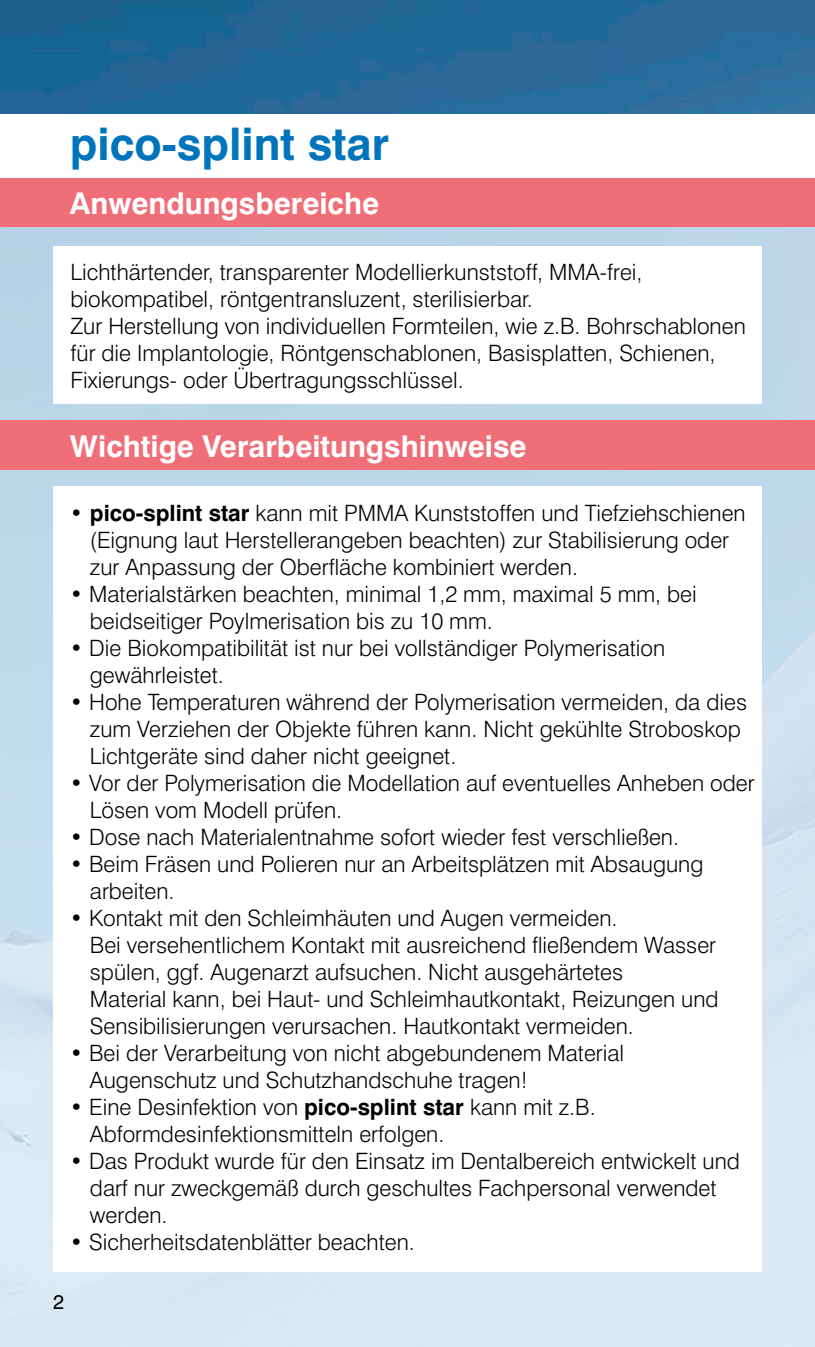
<style>
.page{position:relative;width:815px;height:1347px;background:#fff}
.page>*{position:absolute;margin:0;border:0;box-sizing:border-box;transform-origin:0 0}
.Überschriften{font:700 45px "Swiss 721 BT";color:#0074bc}
.Überschriften-2{font:700 30px "Swiss 721 BT";color:#fff}
.Fließtext_Produkte{font:300 22.5px/27px "Swiss 721 BT";color:#000}
.t1{font:20px "Swiss 721 BT";color:#000}
.s1{font-weight:700}
</style>
<div class="page">
<img style="left:0;top:0;width:815px;height:114px">
<div style="left:0;top:222px;width:815px;height:1124px;background:linear-gradient(to bottom,#b5d3e7,#dfecf6)"></div>
<div style="left:0;top:177px;width:815px;height:50px;background:#ef6e77"></div>
<div style="left:0;top:420px;width:815px;height:50px;background:#ef6e77"></div>
<div style="left:53px;top:486px;width:709px;height:785px;background:#fff"></div>
<div style="left:53px;top:246px;width:709px;height:158px;background:#fff"></div>
<p class="Überschriften" style="left:70px;top:116px;width:321px">pico-splint star</p>
<p class="Überschriften-2" style="left:70px;top:185px;width:311px">Anwendungsbereiche</p>
<p class="Fließtext_Produkte" style="left:71px;top:258px;width:574px">Lichthärtender, transparenter Modellierkunststoff, MMA-frei, biokompatibel, röntgentransluzent, sterilisierbar.</p>
<p class="Fließtext_Produkte" style="left:71px;top:312px;width:677px">Zur Herstellung von individuellen Formteilen, wie z.B. Bohrschablonen für die Implantologie, Röntgenschablonen, Basisplatten, Schienen,<br>Fixierungs- oder Übertragungsschlüssel.</p>
<p class="Überschriften-2" style="left:70px;top:428px;width:458px">Wichtige Verarbeitungshinweise</p>
<p class="Fließtext_Produkte" style="left:70px;top:499px;width:677px">• <span class="s1">pico-splint star</span> kann mit PMMA Kunststoffen und Tiefziehschienen</p>
<p class="Fließtext_Produkte" style="left:90px;top:526px;width:641px">(Eignung laut Herstellerangeben beachten) zur Stabilisierung oder</p>
<p class="Fließtext_Produkte" style="left:90px;top:553px;width:490px">zur Anpassung der Oberfläche kombiniert werden.</p>
<p class="Fließtext_Produkte" style="left:70px;top:580px;width:628px">• Materialstärken beachten, minimal 1,2 mm, maximal 5 mm, bei</p>
<p class="Fließtext_Produkte" style="left:90px;top:607px;width:404px">beidseitiger Poylmerisation bis zu 10 mm.</p>
<p class="Fließtext_Produkte" style="left:70px;top:634px;width:597px">• Die Biokompatibilität ist nur bei vollständiger Polymerisation</p>
<p class="Fließtext_Produkte" style="left:90px;top:661px;width:136px">gewährleistet.</p>
<p class="Fließtext_Produkte" style="left:70px;top:688px;width:679px">• Hohe Temperaturen während der Polymerisation vermeiden, da dies</p>
<p class="Fließtext_Produkte" style="left:90px;top:715px;width:652px">zum Verziehen der Objekte führen kann. Nicht gekühlte Stroboskop</p>
<p class="Fließtext_Produkte" style="left:90px;top:742px;width:368px">Lichtgeräte sind daher nicht geeignet.</p>
<p class="Fließtext_Produkte" style="left:70px;top:769px;width:686px">• Vor der Polymerisation die Modellation auf eventuelles Anheben oder</p>
<p class="Fließtext_Produkte" style="left:90px;top:796px;width:254px">Lösen vom Modell prüfen.</p>
<p class="Fließtext_Produkte" style="left:70px;top:823px;width:611px">• Dose nach Materialentnahme sofort wieder fest verschließen.</p>
<p class="Fließtext_Produkte" style="left:70px;top:850px;width:635px">• Beim Fräsen und Polieren nur an Arbeitsplätzen mit Absaugung</p>
<p class="Fließtext_Produkte" style="left:90px;top:877px;width:86px">arbeiten.</p>
<p class="Fließtext_Produkte" style="left:70px;top:904px;width:549px">• Kontakt mit den Schleimhäuten und Augen vermeiden.</p>
<p class="Fließtext_Produkte" style="left:90px;top:931px;width:628px">Bei versehentlichem Kontakt mit ausreichend fließendem Wasser</p>
<p class="Fließtext_Produkte" style="left:90px;top:958px;width:535px">spülen, ggf. Augenarzt aufsuchen. Nicht ausgehärtetes</p>
<p class="Fließtext_Produkte" style="left:90px;top:985px;width:630px">Material kann, bei Haut- und Schleimhautkontakt, Reizungen und</p>
<p class="Fließtext_Produkte" style="left:90px;top:1012px;width:545px">Sensibilisierungen verursachen. Hautkontakt vermeiden.</p>
<p class="Fließtext_Produkte" style="left:70px;top:1039px;width:556px">• Bei der Verarbeitung von nicht abgebundenem Material</p>
<p class="Fließtext_Produkte" style="left:90px;top:1066px;width:439px">Augenschutz und Schutzhandschuhe tragen!</p>
<p class="Fließtext_Produkte" style="left:70px;top:1093px;width:527px">• Eine Desinfektion von <span class="s1">pico-splint star</span> kann mit z.B.</p>
<p class="Fließtext_Produkte" style="left:90px;top:1120px;width:356px">Abformdesinfektionsmitteln erfolgen.</p>
<p class="Fließtext_Produkte" style="left:70px;top:1147px;width:672px">• Das Produkt wurde für den Einsatz im Dentalbereich entwickelt und</p>
<p class="Fließtext_Produkte" style="left:90px;top:1174px;width:628px">darf nur zweckgemäß durch geschultes Fachpersonal verwendet</p>
<p class="Fließtext_Produkte" style="left:90px;top:1201px;width:79px">werden.</p>
<p class="Fließtext_Produkte" style="left:70px;top:1228px;width:346px">• Sicherheitsdatenblätter beachten.</p>
<p class="t1" style="left:53px;top:1289px;width:12px">2</p>
</div>
